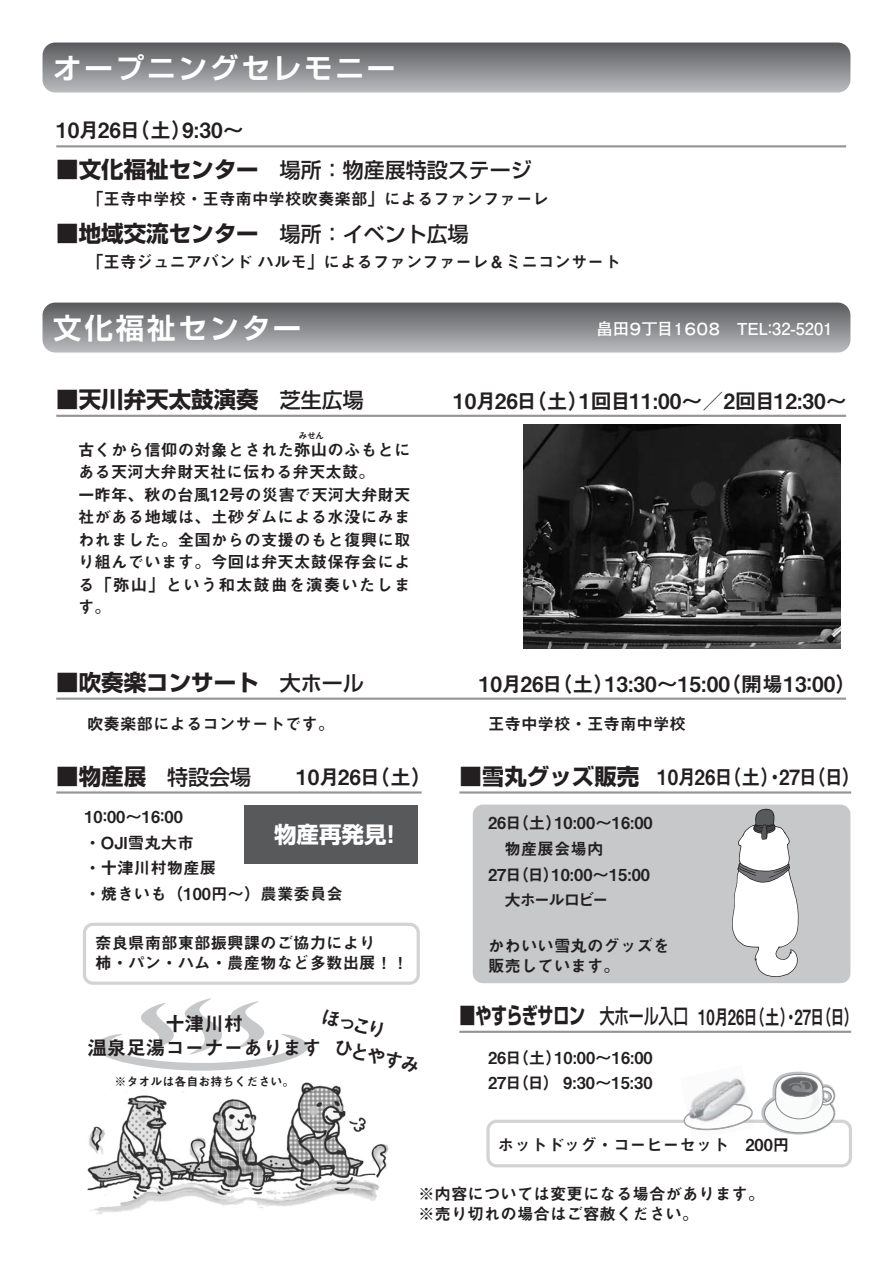
<style>
.page{position:relative;width:893px;height:1263px;background:#fff}
.page>*{position:absolute;margin:0;border:0;box-sizing:border-box;transform-origin:0 0}
.t1{font:28.5px "Shin Go Pro De Bold 90 pv RKSJ H";letter-spacing:.1em;color:#fff}
.t2{font:22.5px "Shin Go Pro Bold 90 pv RKSJ H";color:#231f20}
.t3{font:22.5px "Shin Go Pro Bold 90 pv RKSJ H";color:#fff}
.t4{font:21px "Midashi Go Pro MB31 90 pv RKSJ H";color:#231f20}
.t5{font:21px "Midashi Go Pro MB31 90 pv RKSJ H";letter-spacing:-.045em;color:#231f20;scale:.71 1}
.t6{font:21px "Midashi Go Pro MB31 90 pv RKSJ H";letter-spacing:-.045em;color:#231f20;scale:.9 1}
.t7{font:21px "Shin Go Pro Medium 90 pv RKSJ H";color:#231f20}
.t8{font:21px "Midashi Go Pro MB31 90 pv RKSJ H";letter-spacing:-.02em;color:#231f20}
.t9{font:19.5px/23.4px "Midashi Go Pro MB31 90 pv RKSJ H";color:#231f20;text-align:center}
.t10{font:16.5px/22.5px "Midashi Go Pro MB31 90 pv RKSJ H";color:#231f20}
.t11{font:16.5px "Futo Go B101 Pro Bold 90 pv RKSJ H";letter-spacing:-.035em;color:#fff}
.t12{font:12px "Midashi Go Pro MB31 90 pv RKSJ H";color:#231f20}
.t13{font:9px "Midashi Go Pro MB31 90 pv RKSJ H";color:#231f20}
.s1{font-family:"Shin Go Pro Bold 90 pv RKSJ H";font-size:22.5px}
.s2{font-family:"Shin Go Pro Medium 90 pv RKSJ H";font-size:21px}
.s3{font-family:"Shin Go Pro Medium 90 pv RKSJ H"}
</style>
<div class="page">
<svg style="left:95px;top:998px;width:213px;height:73px"></svg>
<div style="left:43px;top:43px;width:807px;height:50px;background:linear-gradient(to bottom,#5a5b5e,#b9bbbd);border-radius:13px"></div>
<div style="left:473px;top:805px;width:377px;height:178px;background:#c6c8ca;border-radius:10px"></div>
<hr style="left:56px;top:415px;width:790px;height:2px;background:#939598">
<img style="left:524px;top:425px;width:316px;height:224px">
<div style="left:244px;top:805px;width:174px;height:59px;background:#58595b"></div>
<div style="left:83px;top:923px;width:337px;height:62px;border:3px solid #d1d3d4;border-radius:9px"></div>
<img style="left:87px;top:1082px;width:302px;height:132px">
<div style="left:43px;top:303px;width:807px;height:50px;background:linear-gradient(to bottom,#5a5b5e,#b9bbbd);border-radius:13px"></div>
<hr style="left:56px;top:698px;width:790px;height:2px;background:#939598">
<hr style="left:56px;top:145px;width:790px;height:2px;background:#939598">
<hr style="left:56px;top:791px;width:366px;height:2px;background:#939598">
<hr style="left:459px;top:791px;width:392px;height:2px;background:#939598">
<hr style="left:459px;top:1031px;width:392px;height:2px;background:#939598">
<svg style="left:732px;top:809px;width:66px;height:168px"></svg>
<svg style="left:486px;top:1072px;width:366px;height:95px"></svg>
<h1 class="t1" style="left:53px;top:58px;width:343px">オープニングセレモニー</h1>
<p class="t8" style="left:56px;top:123px;width:189px">10月26日（土）9:30～</p>
<p class="t7" style="left:56px;top:163px;width:477px"><span class="s1">■文化福祉センター</span> 場所：物産展特設ステージ</p>
<p class="t10" style="left:87px;top:190px;width:463px">「王寺中学校・王寺南中学校吹奏楽部」によるファンファーレ</p>
<h2 class="t2" style="left:56px;top:225px;width:414px">■地域交流センター <span class="s2">場所：イベント広場</span></h2>
<p class="t10" style="left:87px;top:253px;width:535px">「王寺ジュニアバンドハルモ」によるファンファーレ＆ミニコンサート</p>
<h1 class="t1" style="left:53px;top:318px;width:249px">文化福祉センター</h1>
<p class="t11" style="left:596px;top:323px;width:238px">畠田９丁目１６０８　TEL：32-5201</p>
<h2 class="t2" style="left:56px;top:391px;width:309px">■天川弁天太鼓演奏 <span class="s2">芝生広場</span></h2>
<p class="t4" style="left:453px;top:393px;width:395px">10月26日（土）1回目11:00～／2回目12:30～</p>
<p class="t13" style="left:299px;top:432px;width:27px">みせん</p>
<p class="t10" style="left:78px;top:440px;width:334px">古くから信仰の対象とされた弥山のふもとにある天河大弁財天社に伝わる弁天太鼓。<br>一昨年、秋の台風12号の災害で天河大弁財天社がある地域は、土砂ダムによる水没にみまわれました。全国からの支援のもと復興に取り組んでいます。今回は弁天太鼓保存会による「弥山」という和太鼓曲を演奏いたします。</p>
<h2 class="t2" style="left:56px;top:674px;width:309px">■吹奏楽コンサート <span class="s2">大ホール</span></h2>
<p class="t4" style="left:479px;top:676px;width:379px">10月26日（土）13:30～15:00（開場13：00）</p>
<p class="t10" style="left:87px;top:715px;width:249px">吹奏楽部によるコンサートです。</p>
<p class="t10" style="left:488px;top:715px;width:199px">王寺中学校・王寺南中学校</p>
<h2 class="t2" style="left:56px;top:768px;width:196px">■物産展 <span class="s2">特設会場</span></h2>
<p class="t4" style="left:296px;top:769px;width:137px">10月26日（土）</p>
<h2 class="t3" style="left:274px;top:826px;width:129px">物産再発見！</h2>
<p class="t10" style="left:84px;top:806px;width:260px;line-height:25.8px">10：00～16：00<br>・OJI雪丸大市<br>・十津川村物産展<br>・焼きいも（100円～）農業委員会</p>
<p class="t10" style="left:95px;top:935px;width:315px;line-height:19.8px">奈良県南部東部振興課のご協力により<br>柿・パン・ハム・農産物など多数出展！！</p>
<p class="t9" style="left:324px;top:1006px;width:109px;line-height:25.8px;text-align:left;rotate:14deg">ほっこり<br>　ひとやすみ</p>
<p class="t9" style="left:87px;top:1015px;width:235px">十津川村<br>温泉足湯コーナーあります</p>
<p class="t12" style="left:114px;top:1077px;width:181px">※タオルは各自お持ちください。</p>
<p class="t6" style="left:459px;top:769px;width:447px"><span class="s1">■雪丸グッズ販売</span> 10月26日（土）・27日（日）</p>
<p class="t10" style="left:488px;top:812px;width:166px;line-height:25.8px">26日（土）10:00～16:00　物産展会場内<br>27日（日）10:00～15:00　大ホールロビー</p>
<p class="t10" style="left:488px;top:938px;width:183px;line-height:19.8px">かわいい雪丸のグッズを販売しています。</p>
<p class="t5" style="left:459px;top:1009px;width:564px"><span class="s1">■やすらぎサロン</span> <span class="s3">大ホール入口</span> 10月26日（土）・27日（日）</p>
<p class="t10" style="left:488px;top:1047px;width:166px;line-height:25.8px">26日（土）10:00～16:00<br>27日（日） 9:30～15:30</p>
<p class="t10" style="left:498px;top:1136px;width:293px">ホットドッグ・コーヒーセット　200円</p>
<p class="t10" style="left:418px;top:1186px;width:348px;line-height:19.8px">※内容については変更になる場合があります。※売り切れの場合はご容赦ください。</p>
</div>
